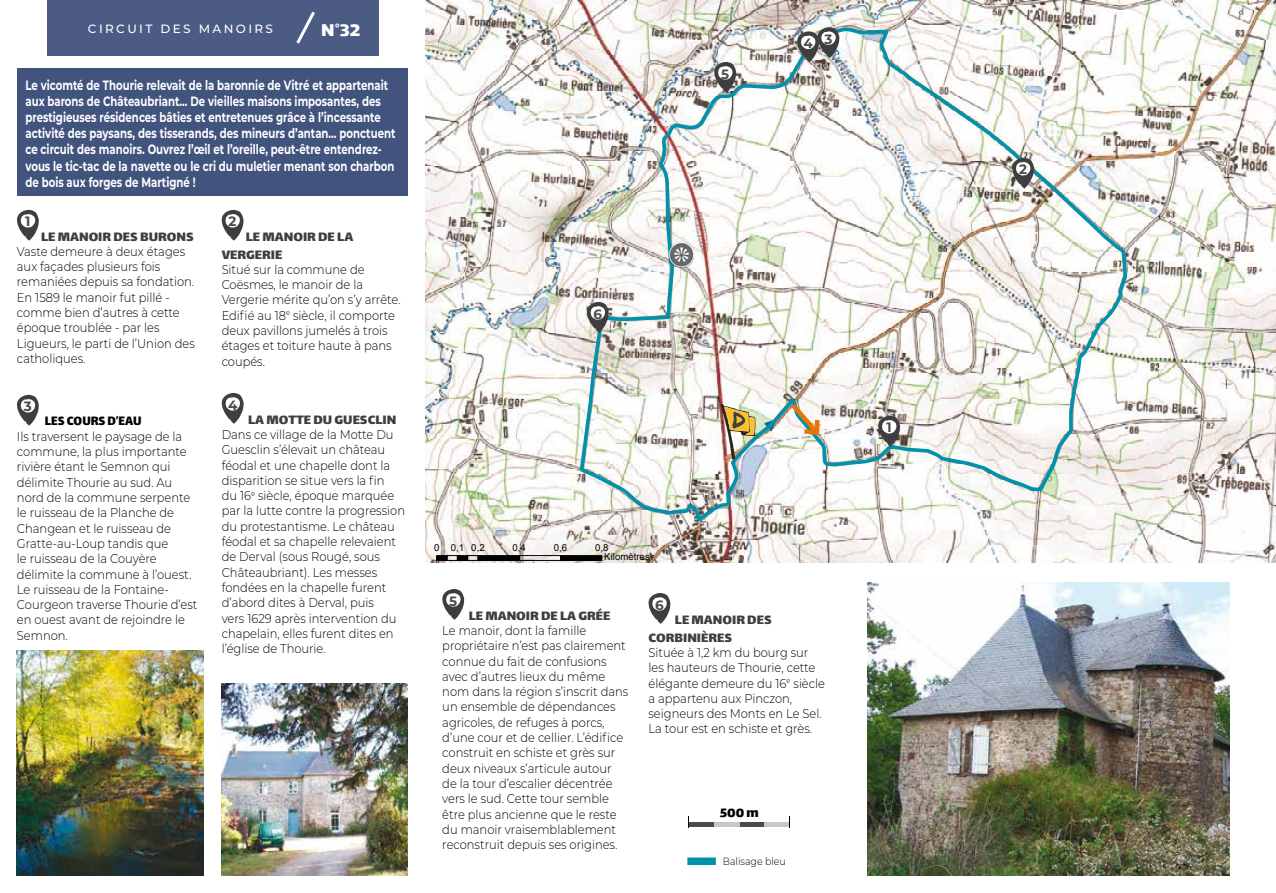
<style>
.page{position:relative;width:1276px;height:893px;background:#fff}
.page>*{position:absolute;margin:0;border:0;box-sizing:border-box;transform-origin:0 0}
.t1{font:21px "Lalezar";color:#fff}
.t2{font:15px/18px "Lalezar";color:#3e3d40}
.t3{font:15px "Lalezar";color:#000;scale:.9 1}
.t4{font:15px "Lalezar";color:#000}
.t5{font:700 13.5px/16.2px "Montserrat";color:#fff;scale:.75 1}
.t6{font:700 13.5px "Montserrat";color:#4b4b4d}
.t7{font:300 12.75px/15.3px "Montserrat";color:#000;scale:.9 1}
.t8{font:500 12px "Montserrat";letter-spacing:.2em;color:#fff}
.t9{font:300 10.5px "Montserrat";color:#000;scale:.9 1}
.t10{font:9.6px/9.3px "Arial";color:#000}
</style>
<div class="page">
<img style="left:425px;top:0;width:851px;height:562px">
<hr style="left:437px;top:556px;width:10px;height:4px;background:#000">
<div style="left:436px;top:555px;width:11px;height:6px;border:1px solid #000"></div>
<div style="left:447px;top:555px;width:10px;height:6px;border:1px solid #000"></div>
<hr style="left:457px;top:556px;width:11px;height:4px;background:#000">
<div style="left:457px;top:555px;width:11px;height:6px;border:1px solid #000"></div>
<div style="left:467px;top:555px;width:11px;height:6px;border:1px solid #000"></div>
<hr style="left:478px;top:556px;width:41px;height:4px;background:#000">
<div style="left:478px;top:555px;width:41px;height:6px;border:1px solid #000"></div>
<div style="left:519px;top:555px;width:42px;height:6px;border:1px solid #000"></div>
<hr style="left:560px;top:556px;width:42px;height:4px;background:#000">
<div style="left:560px;top:555px;width:42px;height:6px;border:1px solid #000"></div>
<div style="left:47px;top:0;width:332px;height:55px;background:#4b5b84"></div>
<img style="left:17px;top:650px;width:187px;height:226px">
<img style="left:867px;top:583px;width:362px;height:293px">
<img style="left:222px;top:684px;width:185px;height:192px">
<div style="left:689px;top:822px;width:101px;height:5px;background:#4b4b4d"></div>
<div style="left:714px;top:822px;width:25px;height:5px;background:#c6c7c8"></div>
<div style="left:764px;top:822px;width:26px;height:5px;background:#c6c7c8"></div>
<svg style="left:296px;top:11px;width:19px;height:33px"></svg>
<svg style="left:17px;top:210px;width:22px;height:31px"></svg>
<svg style="left:222px;top:210px;width:21px;height:31px"></svg>
<svg style="left:17px;top:395px;width:22px;height:30px"></svg>
<svg style="left:222px;top:393px;width:22px;height:31px"></svg>
<svg style="left:442px;top:589px;width:22px;height:31px"></svg>
<div style="left:17px;top:68px;width:390px;height:127px;background:#42537e"></div>
<svg style="left:648px;top:593px;width:22px;height:31px"></svg>
<img style="left:669px;top:242px;width:26px;height:26px">
<svg style="left:878px;top:416px;width:22px;height:30px"></svg>
<svg style="left:1012px;top:158px;width:22px;height:30px"></svg>
<svg style="left:797px;top:27px;width:42px;height:35px"></svg>
<svg style="left:714px;top:62px;width:22px;height:31px"></svg>
<svg style="left:787px;top:399px;width:36px;height:40px"></svg>
<div style="left:687px;top:857px;width:29px;height:8px;background:#0091ab"></div>
<img style="left:578px;top:302px;width:177px;height:227px">
<p class="t8" style="left:88px;top:21px;width:187px">CIRCUIT DES MANOIRS</p>
<h1 class="t1" style="left:321px;top:17px;width:41px">N°32</h1>
<p class="t5" style="left:25px;top:76px;width:495px">Le vicomté de Thourie relevait de la baronnie de Vitré et appartenait aux barons de Châteaubriant… De vieilles maisons imposantes, des prestigieuses résidences bâties et entretenues grâce à l’incessante activité des paysans, des tisserands, des mineurs d’antan… ponctuent ce circuit des manoirs. Ouvrez l’œil et l’oreille, peut-être entendrez&shy;vous le tic-tac de la navette ou le cri du muletier menant son charbon de bois aux forges de Martigné !</p>
<p class="t6" style="left:25px;top:212px;width:7px">1</p>
<p class="t2" style="left:41px;top:226px;width:154px">LE MANOIR DES BURONS</p>
<p class="t7" style="left:17px;top:243px;width:199px">Vaste demeure à deux étages aux façades plusieurs fois remaniées depuis sa fondation.<br>En 1589 le manoir fut pillé - comme bien d’autres à cette époque troublée - par les<br>Ligueurs, le parti de l’Union des catholiques.</p>
<p class="t6" style="left:229px;top:212px;width:9px">2</p>
<p class="t2" style="left:222px;top:226px;width:133px;text-indent:24px">LE MANOIR DE LA<br>VERGERIE</p>
<p class="t7" style="left:222px;top:261px;width:200px">Situé sur la commune de<br>Coësmes, le manoir de la<br>Vergerie mérite qu’on s’y arrête.<br>Edifié au 18<sup>e</sup> siècle, il comporte deux pavillons jumelés à trois étages et toiture haute à pans coupés.</p>
<p class="t6" style="left:24px;top:397px;width:9px">3</p>
<p class="t6" style="left:228px;top:395px;width:11px">4</p>
<p class="t3" style="left:45px;top:412px;width:109px">LES COURS D’EAU</p>
<p class="t7" style="left:17px;top:428px;width:202px">Ils traversent le paysage de la commune, la plus importante rivière étant le Semnon qui délimite Thourie au sud. Au nord de la commune serpente le ruisseau de la Planche de<br>Changean et le ruisseau de<br>Gratte-au-Loup tandis que<br>le ruisseau de la Couyère délimite la commune à l’ouest.<br>Le ruisseau de la Fontaine-<br>Courgeon traverse Thourie d’est en ouest avant de rejoindre le<br>Semnon.</p>
<p class="t2" style="left:248px;top:409px;width:150px">LA MOTTE DU GUESCLIN</p>
<p class="t7" style="left:222px;top:426px;width:205px">Dans ce village de la Motte Du<br>Guesclin s’élevait un château féodal et une chapelle dont la disparition se situe vers la fin<br>du 16<sup>e</sup> siècle, époque marquée par la lutte contre la progression du protestantisme. Le château féodal et sa chapelle relevaient de Derval (sous Rougé, sous<br>Châteaubriant). Les messes fondées en la chapelle furent d’abord dites à Derval, puis<br>vers 1629 après intervention du chapelain, elles furent dites en l’église de Thourie.</p>
<p class="t6" style="left:721px;top:64px;width:10px">5</p>
<p class="t6" style="left:803px;top:31px;width:30px">4 3</p>
<p class="t6" style="left:593px;top:304px;width:10px">6</p>
<p class="t10" style="left:434px;top:543px;width:52px">0 0,1 0,2</p>
<p class="t10" style="left:512px;top:543px;width:15px">0,4</p>
<p class="t10" style="left:554px;top:543px;width:15px">0,6</p>
<p class="t10" style="left:604px;top:543px;width:47px;text-indent:-9px">0,8<br>Kilomètres</p>
<p class="t6" style="left:449px;top:591px;width:10px">5</p>
<p class="t2" style="left:469px;top:605px;width:143px">LE MANOIR DE LA GRÉE</p>
<p class="t7" style="left:442px;top:622px;width:208px">Le manoir, dont la famille propriétaire n’est pas clairement connue du fait de confusions avec d’autres lieux du même nom dans la région s’inscrit dans un ensemble de dépendances agricoles, de refuges à porcs, d’une cour et de cellier. L’édifice construit en schiste et grès sur deux niveaux s’articule autour de la tour d’escalier décentrée vers le sud. Cette tour semble être plus ancienne que le reste du manoir vraisemblablement reconstruit depuis ses origines.</p>
<p class="t6" style="left:655px;top:595px;width:10px">6</p>
<p class="t2" style="left:648px;top:609px;width:125px;text-indent:26px">LE MANOIR DES<br>CORBINIÈRES</p>
<p class="t7" style="left:648px;top:644px;width:198px">Située à 1,2 km du bourg sur les hauteurs de Thourie, cette élégante demeure du 16<sup>e</sup> siècle a appartenu aux Pinczon, seigneurs des Monts en Le Sel.<br>La tour est en schiste et grès.</p>
<p class="t4" style="left:720px;top:803px;width:40px">500 m</p>
<p class="t9" style="left:723px;top:854px;width:71px">Balisage bleu</p>
<p class="t6" style="left:886px;top:418px;width:7px">1</p>
<p class="t6" style="left:1019px;top:160px;width:9px">2</p>
</div>
